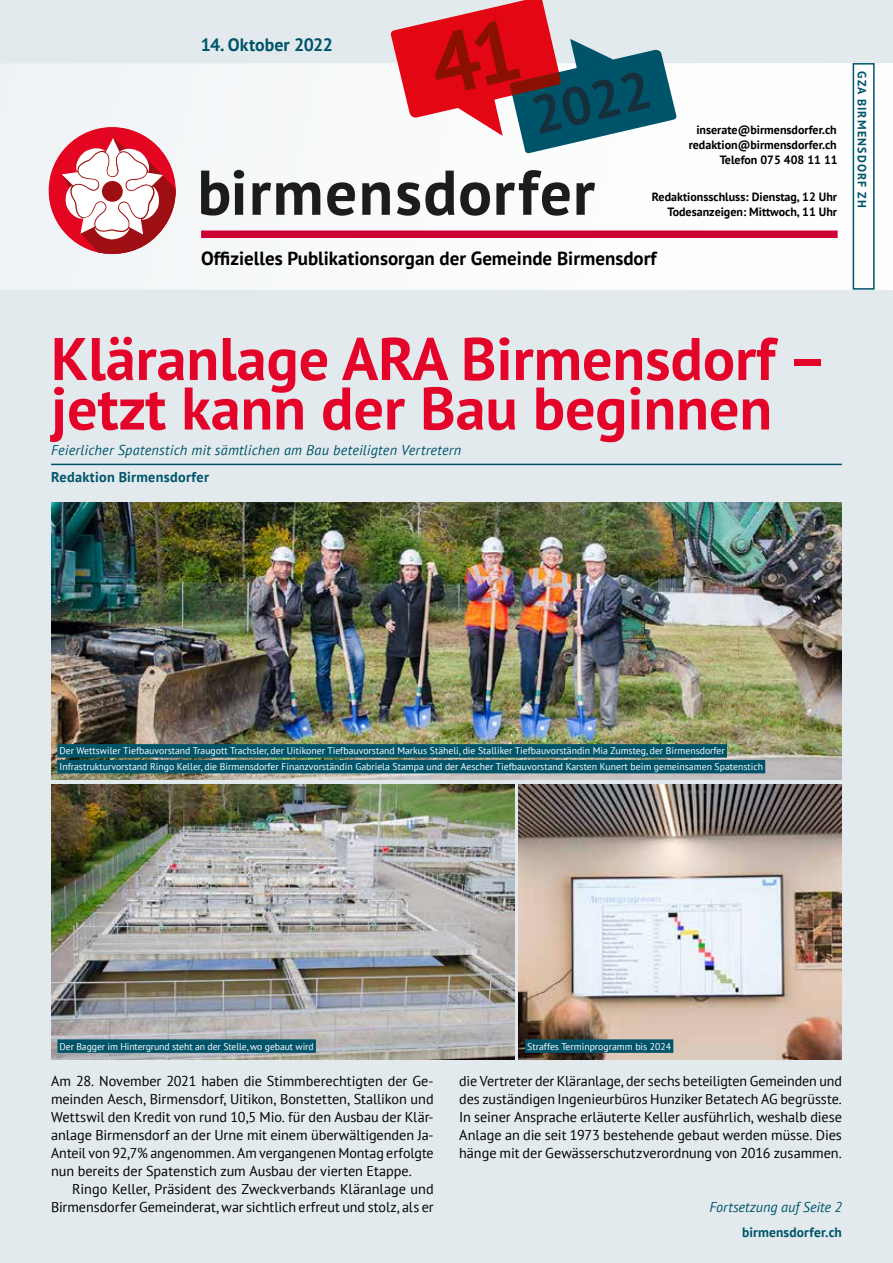
<style>
.page{position:relative;width:893px;height:1263px;background:#e2eaee}
.page>*{position:absolute;margin:0;border:0;box-sizing:border-box;transform-origin:0 0}
.t1{font:700 60px/49.5px "PT Sans";color:#e40429}
.t2{font:700 53.25px "PT Sans";color:#15303c}
.t3{font:700 19.05px "PT Sans";color:#000}
.t4{font:700 17.85px "PT Sans";letter-spacing:-.005em;color:#00546a}
.t5{font:14.25px/18px "PT Sans";letter-spacing:-.005em;color:#000;text-align:justify}
.t6{font:italic 14.25px "PT Sans";letter-spacing:.015em;color:#00546a}
.t7{font:700 14.25px "PT Sans";letter-spacing:.02em;color:#00546a}
.t8{font:italic 14.25px "PT Sans";letter-spacing:-.005em;color:#00546a}
.t9{font:700 13.5px "PT Sans";letter-spacing:.01em;color:#00546a}
.t10{font:700 12px/15px "PT Sans";color:#000;text-align:right}
.t11{font:700 12px "PT Sans";letter-spacing:.1em;color:#00546a}
.t12{font:9.75px/15.8px "PT Sans";color:#fff}
</style>
<div class="page">
<div style="left:0;top:63px;width:893px;height:226px;background:#fff"></div>
<div style="left:201px;top:230px;width:637px;height:8px;background:#c03"></div>
<svg style="left:201px;top:170px;width:43px;height:46px"></svg>
<svg style="left:253px;top:182px;width:67px;height:33px"></svg>
<svg style="left:327px;top:182px;width:28px;height:34px"></svg>
<svg style="left:362px;top:182px;width:28px;height:33px"></svg>
<svg style="left:397px;top:171px;width:57px;height:45px"></svg>
<svg style="left:460px;top:182px;width:30px;height:34px"></svg>
<svg style="left:496px;top:170px;width:74px;height:46px"></svg>
<svg style="left:576px;top:183px;width:19px;height:32px"></svg>
<div style="left:49px;top:127px;width:127px;height:127px;background:#e40521;border-radius:50%"></div>
<svg style="left:62px;top:136px;width:115px;height:118px"></svg>
<div style="left:853px;top:63px;width:22px;height:227px;border:2px solid #00546a"></div>
<hr style="left:51px;top:464px;width:791px;height:1px;background:#00546a">
<img style="left:51px;top:502px;width:791px;height:278px">
<img style="left:519px;top:784px;width:323px;height:275px">
<div style="left:57px;top:744px;width:670px;height:14px;background:#00546a"></div>
<div style="left:57px;top:760px;width:708px;height:13px;background:#00546a"></div>
<img style="left:51px;top:784px;width:463px;height:275px">
<div style="left:525px;top:1039px;width:148px;height:14px;background:#00546a"></div>
<div style="left:57px;top:1039px;width:259px;height:14px;background:#00546a"></div>
<svg style="left:391px;top:0;width:285px;height:153px"></svg>
<p class="t4" style="left:201px;top:33px;width:133px">14. Oktober 2022</p>
<h2 class="t2" style="left:524px;top:81px;width:122px;rotate:-13deg">2022</h2>
<p class="t10" style="left:689px;top:122px;width:150px">inserate@birmensdorfer.ch redaktion@birmensdorfer.ch<br>Telefon 075 408 11 11</p>
<p class="t10" style="left:652px;top:189px;width:187px">Redaktionsschluss: Dienstag, 12 Uhr<br>Todesanzeigen: Mittwoch, 11 Uhr</p>
<h3 class="t3" style="left:201px;top:245px;width:457px">Offizielles Publikationsorgan der Gemeinde Birmensdorf</h3>
<p class="t11" style="left:870px;top:71px;width:137px;rotate:90deg">GZA BIRMENSDORF ZH</p>
<h1 class="t1" style="left:51px;top:333px;width:778px">Kläranlage ARA Birmensdorf – jetzt kann der Bau beginnen</h1>
<p class="t6" style="left:51px;top:441px;width:412px">Feierlicher Spatenstich mit sämtlichen am Bau beteiligten Vertretern</p>
<p class="t7" style="left:51px;top:468px;width:160px">Redaktion Birmensdorfer</p>
<p class="t12" style="left:60px;top:743px;width:705px">Der Wettswiler Tiefbauvorstand Traugott Trachsler, der Uitikoner Tiefbauvorstand Markus Stäheli, die Stalliker Tiefbauvorständin Mia Zumsteg, der Birmensdorfer<br>Infrastrukturvorstand Ringo Keller, die Birmensdorfer Finanzvorständin Gabriela Stampa und der Aescher Tiefbauvorstand Karsten Kunert beim gemeinsamen Spatenstich</p>
<p class="t12" style="left:60px;top:1038px;width:256px">Der Bagger im Hintergrund steht an der Stelle, wo gebaut wird</p>
<p class="t12" style="left:527px;top:1038px;width:145px">Straffes Terminprogramm bis 2024</p>
<p class="t5" style="left:51px;top:1071px;width:384px">Am 28. November 2021 haben die Stimmberechtigten der Ge&shy;meinden Aesch, Birmensdorf, Uitikon, Bonstetten, Stallikon und Wettswil den Kredit von rund 10,5 Mio. für den Ausbau der Klär&shy;anlage Birmensdorf an der Urne mit einem überwältigenden Ja-Anteil von 92,7% angenommen. Am vergangenen Montag erfolgte nun bereits der Spatenstich zum Ausbau der vierten Etappe.</p>
<p class="t5" style="left:51px;top:1179px;width:384px;text-align:right">Ringo Keller, Präsident des Zweckverbands Kläranlage und<br>Birmensdorfer Gemeinderat, war sichtlich erfreut und stolz, als er</p>
<p class="t5" style="left:459px;top:1071px;width:384px">die Vertreter der Kläranlage, der sechs beteiligten Gemeinden und des zuständigen Ingenieurbüros Hunziker Betatech AG begrüsste.<br>In seiner Ansprache erläuterte Keller ausführlich, weshalb diese Anlage an die seit 1973 bestehende gebaut werden müsse. Dies hänge mit der Gewässerschutzverordnung von 2016 zusammen.</p>
<p class="t8" style="left:709px;top:1198px;width:134px">Fortsetzung auf Seite 2</p>
<p class="t9" style="left:742px;top:1224px;width:101px">birmensdorfer.ch</p>
</div>
